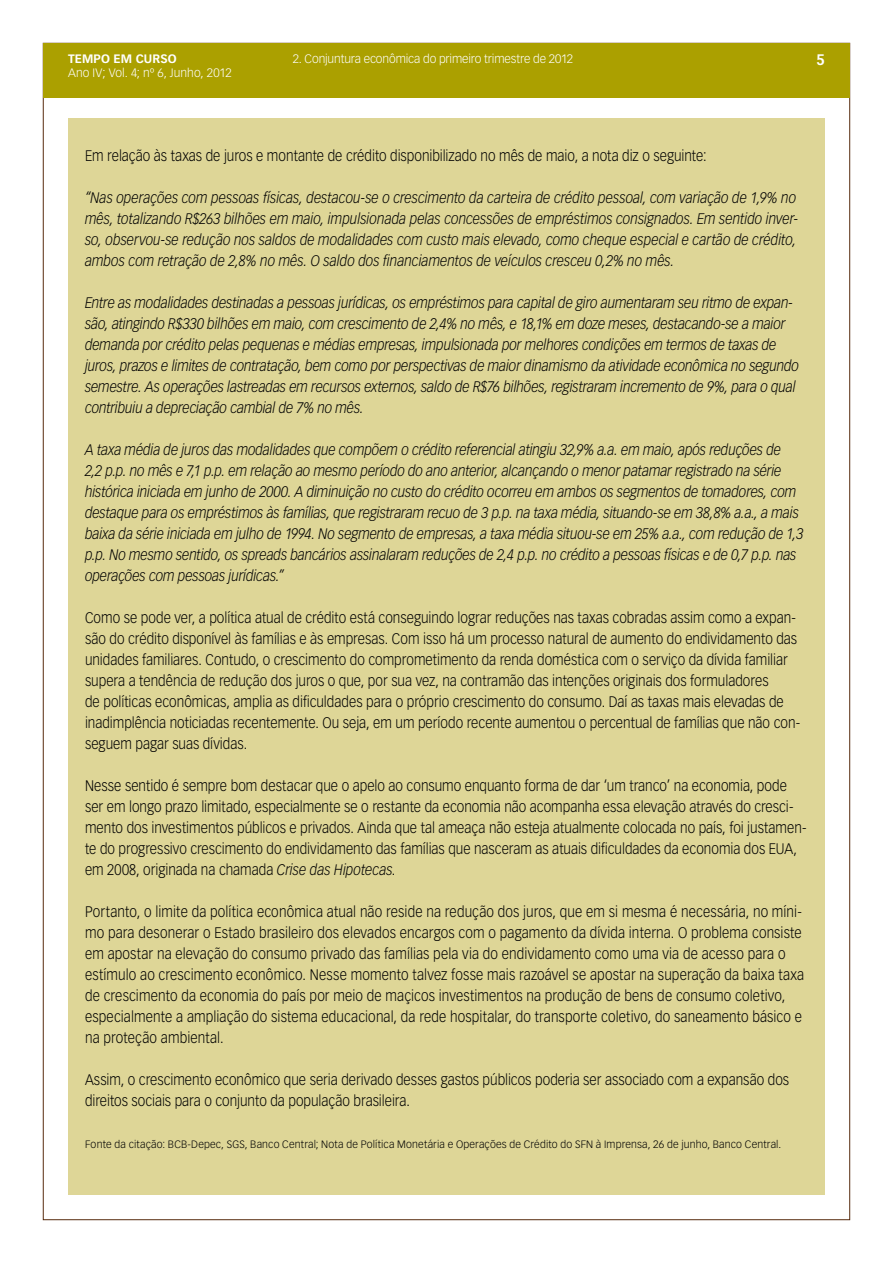
<style>
.page{position:relative;width:893px;height:1263px;background:#fff}
.page>*{position:absolute;margin:0;border:0;box-sizing:border-box;transform-origin:0 0}
.t1{font:300 15px/21px "Vectora LT Std";letter-spacing:.005em;color:#000;scale:.9 1}
.t2{font:italic 300 15px/21px "Vectora LT Std";letter-spacing:-.01em;color:#000;scale:.9 1}
.t3{font:700 15px "Vectora LT Std";color:#fff}
.t4{font:300 12px "Vectora LT Std";letter-spacing:-.01em;color:#fff}
.t5{font:300 12px "Vectora LT Std";letter-spacing:.01em;color:#fff}
.t6{font:700 12px "Vectora LT Std";letter-spacing:.01em;color:#fff}
.t7{font:300 10.5px "Vectora LT Std";letter-spacing:.015em;color:#000}
.s1{font-style:italic}
</style>
<div class="page">
<div style="left:43px;top:43px;width:806px;height:55px;background:#aba000"></div>
<div style="left:68px;top:119px;width:757px;height:1076px;background:#ded697"></div>
<p class="t4" style="left:293px;top:52px;width:282px">2. Conjuntura econômica do primeiro trimestre de 2012</p>
<p class="t6" style="left:68px;top:51px;width:110px">TEMPO EM CURSO</p>
<p class="t3" style="left:816px;top:51px;width:10px">5</p>
<p class="t5" style="left:68px;top:66px;width:165px">Ano IV; Vol. 4; nº 6, Junho, 2012</p>
<p class="t1" style="left:85px;top:145px;width:692px">Em relação às taxas de juros e montante de crédito disponibilizado no mês de maio, a nota diz o seguinte:</p>
<p class="t2" style="left:85px;top:187px;width:794px">“Nas operações com pessoas físicas, destacou-se o crescimento da carteira de crédito pessoal, com variação de 1,9% no mês, totalizando R$263 bilhões em maio, impulsionada pelas concessões de empréstimos consignados. Em sentido inver&shy;so, observou-se redução nos saldos de modalidades com custo mais elevado, como cheque especial e cartão de crédito, ambos com retração de 2,8% no mês. O saldo dos financiamentos de veículos cresceu 0,2% no mês.</p>
<p class="t2" style="left:85px;top:292px;width:795px">Entre as modalidades destinadas a pessoas jurídicas, os empréstimos para capital de giro aumentaram seu ritmo de expan&shy;são, atingindo R$330 bilhões em maio, com crescimento de 2,4% no mês, e 18,1% em doze meses, destacando-se a maior demanda por crédito pelas pequenas e médias empresas, impulsionada por melhores condições em termos de taxas de juros, prazos e limites de contratação, bem como por perspectivas de maior dinamismo da atividade econômica no segundo semestre. As operações lastreadas em recursos externos, saldo de R$76 bilhões, registraram incremento de 9%, para o qual contribuiu a depreciação cambial de 7% no mês.</p>
<p class="t2" style="left:85px;top:439px;width:800px">A taxa média de juros das modalidades que compõem o crédito referencial atingiu 32,9% a.a. em maio, após reduções de<br>2,2 p.p. no mês e 7,1 p.p. em relação ao mesmo período do ano anterior, alcançando o menor patamar registrado na série histórica iniciada em junho de 2000. A diminuição no custo do crédito ocorreu em ambos os segmentos de tomadores, com destaque para os empréstimos às famílias, que registraram recuo de 3 p.p. na taxa média, situando-se em 38,8% a.a., a mais baixa da série iniciada em julho de 1994. No segmento de empresas, a taxa média situou-se em 25% a.a., com redução de 1,3 p.p. No mesmo sentido, os spreads bancários assinalaram reduções de 2,4 p.p. no crédito a pessoas físicas e de 0,7 p.p. nas operações com pessoas jurídicas.”</p>
<p class="t1" style="left:85px;top:607px;width:796px">Como se pode ver, a política atual de crédito está conseguindo lograr reduções nas taxas cobradas assim como a expan&shy;são do crédito disponível às famílias e às empresas. Com isso há um processo natural de aumento do endividamento das unidades familiares. Contudo, o crescimento do comprometimento da renda doméstica com o serviço da dívida familiar supera a tendência de redução dos juros o que, por sua vez, na contramão das intenções originais dos formuladores<br>de políticas econômicas, amplia as dificuldades para o próprio crescimento do consumo. Daí as taxas mais elevadas de inadimplência noticiadas recentemente. Ou seja, em um período recente aumentou o percentual de famílias que não con&shy;seguem pagar suas dívidas.</p>
<p class="t1" style="left:85px;top:775px;width:803px">Nesse sentido é sempre bom destacar que o apelo ao consumo enquanto forma de dar ‘um tranco’ na economia, pode ser em longo prazo limitado, especialmente se o restante da economia não acompanha essa elevação através do cresci&shy;mento dos investimentos públicos e privados. Ainda que tal ameaça não esteja atualmente colocada no país, foi justamen&shy;te do progressivo crescimento do endividamento das famílias que nasceram as atuais dificuldades da economia dos EUA, em 2008, originada na chamada <span class="s1">Crise das Hipotecas</span>.</p>
<p class="t1" style="left:85px;top:901px;width:800px">Portanto, o limite da política econômica atual não reside na redução dos juros, que em si mesma é necessária, no míni&shy;mo para desonerar o Estado brasileiro dos elevados encargos com o pagamento da dívida interna. O problema consiste em apostar na elevação do consumo privado das famílias pela via do endividamento como uma via de acesso para o estímulo ao crescimento econômico. Nesse momento talvez fosse mais razoável se apostar na superação da baixa taxa de crescimento da economia do país por meio de maçicos investimentos na produção de bens de consumo coletivo, especialmente a ampliação do sistema educacional, da rede hospitalar, do transporte coletivo, do saneamento básico e na proteção ambiental.</p>
<p class="t1" style="left:85px;top:1069px;width:784px">Assim, o crescimento econômico que seria derivado desses gastos públicos poderia ser associado com a expansão dos direitos sociais para o conjunto da população brasileira.</p>
<p class="t7" style="left:85px;top:1138px;width:698px">Fonte da citação: BCB-Depec, SGS, Banco Central; Nota de Política Monetária e Operações de Crédito do SFN à Imprensa, 26 de junho, Banco Central.</p>
</div>
